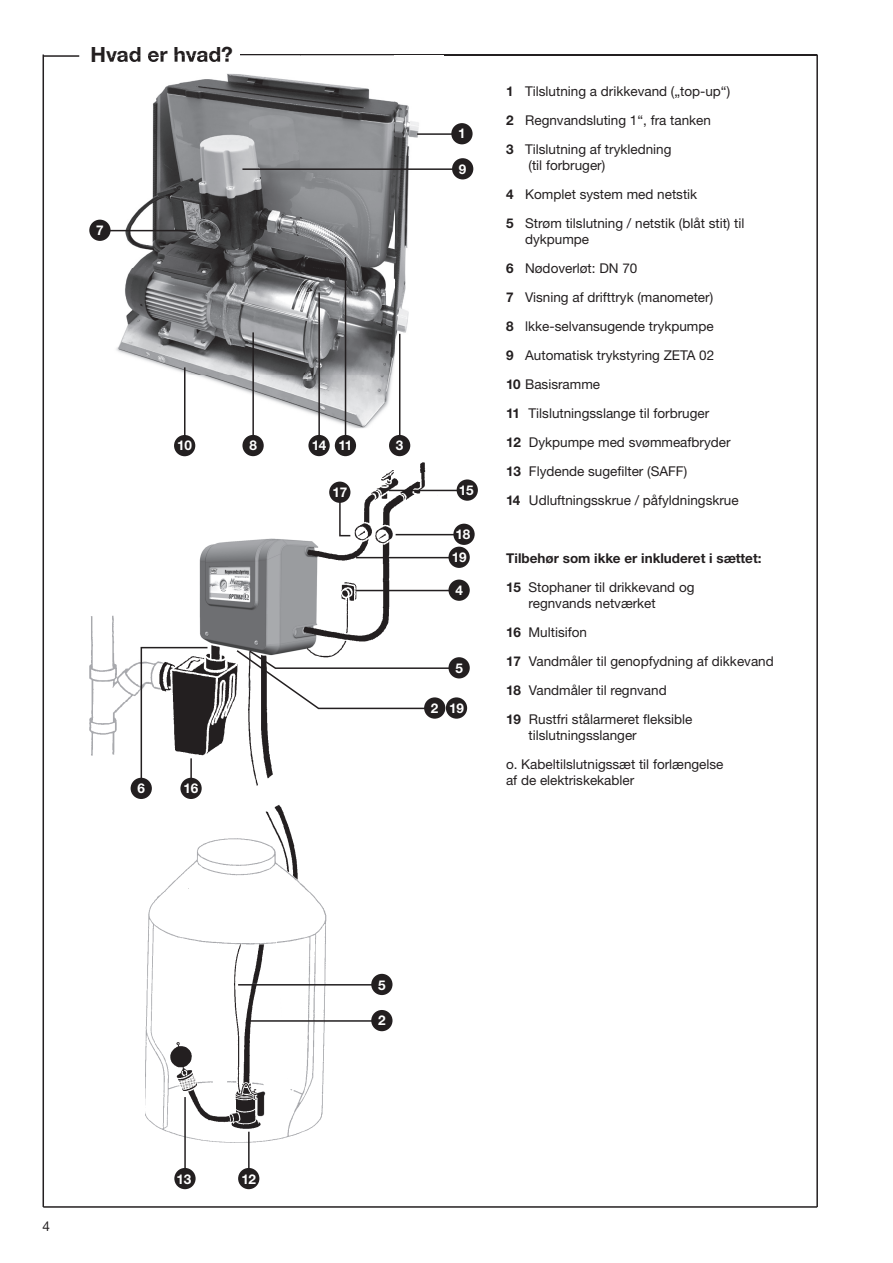
<style>
.page{position:relative;width:893px;height:1263px;background:#fff}
.page>*{position:absolute;margin:0;border:0;box-sizing:border-box;transform-origin:0 0}
.t1{font:700 21px "Helvetica Neue CE";color:#231f20}
.t2{font:13.5px/29px "Helvetica Neue";color:#231f20}
.t3{font:700 13.5px "Helvetica Neue CE";color:#231f20}
.t4{font:700 13.5px/23px "Helvetica Neue CE";letter-spacing:-.015em;color:#fff}
.s1{font-family:"Helvetica Neue CE";font-weight:700}
</style>
<div class="page">
<img style="left:89px;top:455px;width:367px;height:344px">
<img style="left:145px;top:805px;width:248px;height:385px">
<hr style="left:241px;top:54px;width:576px;height:1px;background:#231f20">
<hr style="left:816px;top:55px;width:2px;height:1152px;background:#231f20">
<hr style="left:43px;top:1206px;width:774px;height:2px;background:#231f20">
<hr style="left:43px;top:55px;width:1px;height:1152px;background:#231f20">
<hr style="left:43px;top:55px;width:36px;height:2px;background:#231f20">
<img style="left:103px;top:74px;width:145px;height:301px">
<img style="left:248px;top:55px;width:147px;height:320px">
<img style="left:395px;top:101px;width:24px;height:327px">
<img style="left:185px;top:375px;width:207px;height:53px">
<img style="left:227px;top:55px;width:73px;height:19px">
<img style="left:108px;top:55px;width:124px;height:7px">
<hr style="left:417px;top:133px;width:37px;height:2px;background:#231f20">
<div style="left:451px;top:123px;width:22px;height:21px;background:#231f20;border-radius:50%"></div>
<hr style="left:102px;top:230px;width:93px;height:1px;background:#231f20">
<div style="left:89px;top:220px;width:22px;height:21px;background:#231f20;border-radius:50%"></div>
<hr style="left:242px;top:168px;width:213px;height:2px;background:#231f20">
<div style="left:452px;top:158px;width:21px;height:21px;background:#231f20;border-radius:50%"></div>
<hr style="left:389px;top:490px;width:70px;height:1px;background:#231f20">
<div style="left:457px;top:479px;width:21px;height:22px;background:#231f20;border-radius:50%"></div>
<hr style="left:396px;top:534px;width:60px;height:1px;background:#231f20">
<div style="left:453px;top:524px;width:22px;height:21px;background:#231f20;border-radius:50%"></div>
<hr style="left:356px;top:557px;width:95px;height:1px;background:#231f20">
<div style="left:448px;top:547px;width:22px;height:21px;background:#231f20;border-radius:50%"></div>
<hr style="left:356px;top:590px;width:95px;height:1px;background:#231f20">
<div style="left:448px;top:579px;width:22px;height:22px;background:#231f20;border-radius:50%"></div>
<div style="left:448px;top:657px;width:22px;height:21px;background:#231f20;border-radius:50%"></div>
<hr style="left:250px;top:1020px;width:124px;height:2px;background:#231f20">
<div style="left:371px;top:1010px;width:21px;height:21px;background:#231f20;border-radius:50%"></div>
<hr style="left:238px;top:984px;width:136px;height:1px;background:#231f20">
<div style="left:371px;top:974px;width:21px;height:21px;background:#231f20;border-radius:50%"></div>
<svg style="left:235px;top:649px;width:218px;height:61px"></svg>
<div style="left:424px;top:697px;width:21px;height:22px;background:#231f20;border-radius:50%"></div>
<div style="left:446px;top:697px;width:21px;height:22px;background:#231f20;border-radius:50%"></div>
<hr style="left:399px;top:334px;width:1px;height:104px;background:#231f20">
<div style="left:389px;top:435px;width:21px;height:21px;background:#231f20;border-radius:50%"></div>
<hr style="left:345px;top:257px;width:1px;height:181px;background:#231f20">
<div style="left:335px;top:435px;width:21px;height:21px;background:#231f20;border-radius:50%"></div>
<hr style="left:318px;top:293px;width:2px;height:145px;background:#231f20">
<div style="left:308px;top:435px;width:22px;height:21px;background:#231f20;border-radius:50%"></div>
<hr style="left:252px;top:332px;width:2px;height:106px;background:#231f20">
<div style="left:242px;top:435px;width:22px;height:21px;background:#231f20;border-radius:50%"></div>
<hr style="left:184px;top:367px;width:1px;height:71px;background:#231f20">
<div style="left:174px;top:435px;width:21px;height:21px;background:#231f20;border-radius:50%"></div>
<svg style="left:140px;top:646px;width:69px;height:136px"></svg>
<div style="left:131px;top:778px;width:21px;height:21px;background:#231f20;border-radius:50%"></div>
<svg style="left:338px;top:498px;width:14px;height:39px"></svg>
<div style="left:329px;top:482px;width:21px;height:21px;background:#231f20;border-radius:50%"></div>
<hr style="left:190px;top:758px;width:2px;height:23px;background:#231f20">
<div style="left:180px;top:778px;width:22px;height:21px;background:#231f20;border-radius:50%"></div>
<hr style="left:248px;top:1132px;width:2px;height:39px;background:#231f20">
<div style="left:238px;top:1168px;width:21px;height:21px;background:#231f20;border-radius:50%"></div>
<hr style="left:184px;top:1097px;width:2px;height:74px;background:#231f20">
<div style="left:174px;top:1168px;width:22px;height:21px;background:#231f20;border-radius:50%"></div>
<h1 class="t1" style="left:91px;top:41px;width:144px">Hvad er hvad?</h1>
<p class="t4" style="left:96px;top:219px;width:9px">7</p>
<p class="t4" style="left:458px;top:122px;width:9px">1</p>
<p class="t4" style="left:459px;top:158px;width:9px">9</p>
<p class="t4" style="left:137px;top:777px;width:9px">6</p>
<p class="t4" style="left:177px;top:434px;width:16px">10</p>
<p class="t4" style="left:249px;top:433px;width:9px">8</p>
<p class="t4" style="left:312px;top:433px;width:42px">14 11</p>
<p class="t4" style="left:396px;top:433px;width:9px">3</p>
<p class="t4" style="left:332px;top:481px;width:16px">17</p>
<p class="t4" style="left:459px;top:479px;width:16px">15</p>
<p class="t4" style="left:452px;top:523px;width:20px">18<br>19</p>
<p class="t4" style="left:455px;top:579px;width:9px">4</p>
<p class="t4" style="left:455px;top:657px;width:9px">5</p>
<p class="t4" style="left:431px;top:697px;width:34px">2 19</p>
<p class="t4" style="left:184px;top:777px;width:16px">16</p>
<p class="t2" style="left:506px;top:76px;width:226px"><span class="s1">1</span> Tilslutning a drikkevand („top-up“)<br><span class="s1">2</span> Regnvandsluting 1“, fra tanken<br><span class="s1">3</span> Tilslutning af trykledning</p>
<p class="t2" style="left:506px;top:150px;width:240px;text-indent:22px">(til forbruger)<br><span class="s1">4</span> Komplet system med netstik<br><span class="s1">5</span> Strøm tilslutning / netstik (blåt stit) til</p>
<p class="t2" style="left:506px;top:224px;width:234px;text-indent:19px">dykpumpe<br><span class="s1">6</span> Nødoverløt: DN 70<br><span class="s1">7</span> Visning af drifttryk (manometer)<br><span class="s1">8</span> lkke-selvansugende trykpumpe<br><span class="s1">9</span> Automatisk trykstyring ZETA 02<br><span class="s1">10</span> Basisramme<br><span class="s1">11</span> Tilslutningsslange til forbruger<br><span class="s1">12</span> Dykpumpe med svømmeafbryder<br><span class="s1">13</span> Flydende sugefilter (SAFF)<br><span class="s1">14</span> Udluftningsskrue / påfyldningskrue</p>
<p class="t3" style="left:506px;top:549px;width:257px">Tilbehør som ikke er inkluderet i sættet:</p>
<p class="t2" style="left:528px;top:578px;width:168px;line-height:16.2px;text-indent:-22px"><span class="s1">15</span> Stophaner til drikkevand og regnvands netværket</p>
<p class="t2" style="left:506px;top:617px;width:269px"><span class="s1">16</span> Multisifon<br><span class="s1">17</span> Vandmåler til genopfydning af dikkevand<br><span class="s1">18</span> Vandmåler til regnvand<br><span class="s1">19</span> Rustfri stålarmeret fleksible</p>
<p class="t2" style="left:506px;top:720px;width:219px;text-indent:22px">tilslutningsslanger<br>o. Kabeltilslutnigssæt til forlængelse</p>
<p class="t2" style="left:506px;top:765px;width:130px">af de elektriskekabler</p>
<p class="t2" style="left:43px;top:1211px;width:9px">4</p>
<p class="t4" style="left:176px;top:1167px;width:16px">13</p>
<p class="t4" style="left:241px;top:1167px;width:16px">12</p>
<p class="t4" style="left:378px;top:973px;width:9px">5</p>
<p class="t4" style="left:378px;top:1008px;width:9px">2</p>
</div>
